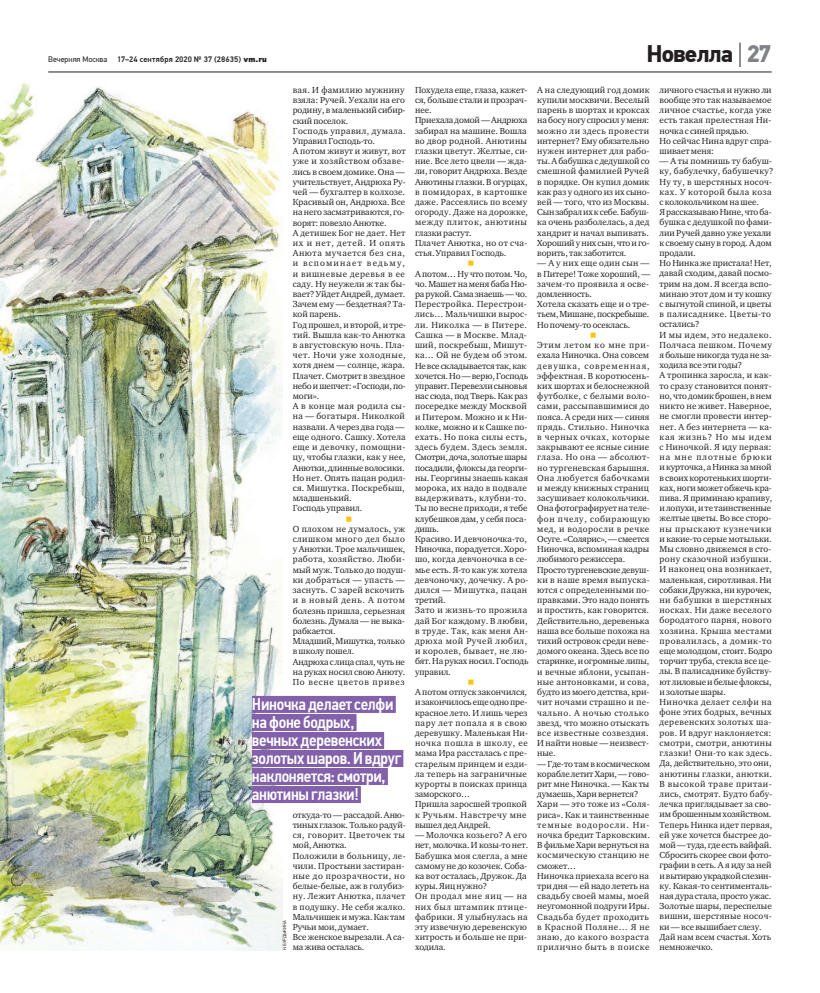
<style>
.page{position:relative;width:820px;height:993px;background:#fff}
.page>*{position:absolute;margin:0;border:0;box-sizing:border-box;transform-origin:0 0}
.t1{font:700 24px "PF Din Text Pro";letter-spacing:-.045em;color:#231f20}
.t2{font:500 17px/18px "PF Din Text Cond Pro";letter-spacing:-.02em;color:#fff}
.t3{font:9px/10.2px "Charter ITC";letter-spacing:.01em;color:#231f20}
.t4{font:500 8px "PF Din Text Pro";letter-spacing:.015em;color:#231f20}
.t5{font:500 8px "PF Din Text Pro";color:#fec210}
.t6{font:4.5px "PF Din Text Pro";color:#231f20}
.s1{font-weight:400}
.s2{font-weight:900}
.s3{color:#808285}
</style>
<div class="page">
<svg style="left:739px;top:43px;width:1px;height:24px"></svg>
<hr style="left:48px;top:71px;width:723px;height:1px;background:#231f20">
<img style="left:0;top:82px;width:282px;height:868px">
<div style="left:252px;top:695px;width:143px;height:17px;background:#8361aa"></div>
<div style="left:252px;top:713px;width:104px;height:17px;background:#8361aa"></div>
<div style="left:252px;top:731px;width:132px;height:17px;background:#8361aa"></div>
<div style="left:252px;top:749px;width:151px;height:17px;background:#8361aa"></div>
<div style="left:252px;top:767px;width:136px;height:17px;background:#8361aa"></div>
<div style="left:252px;top:785px;width:109px;height:17px;background:#8361aa"></div>
<p class="t4" style="left:48px;top:54px;width:220px"><span class="s1">Вечерняя Москва</span> 17–24 сентября 2020 № 37 (28635) <span class="s2">vm.ru</span></p>
<p class="t1" style="left:646px;top:44px;width:127px">Новелла <span class="s3">27</span></p>
<p class="t3" style="left:292px;top:85px;width:115px">вая. И фамилию мужнину взяла: Ручей. Уехали на его родину, в маленький сибир&shy;ский поселок.<br>Господь управил, думала.<br>Управил Господь-то.<br>А потом живут и живут, вот уже и хозяйством обзаве&shy;лись в своем домике. Она — учительствует, Андрюха Ру&shy;чей — бухгалтер в колхозе.<br>Красивый он, Андрюха. Все на него засматриваются, го&shy;ворят: повезло Анютке.<br>А детишек Бог не дает. Нет их и нет, детей. И опять<br>Анюта мучается без сна, и вспоминает ведьму, и вишневые деревья в ее саду. Ну неужели ж так бы&shy;вает? Уйдет Андрей, думает.<br>Зачем ему — бездетная? Та&shy;кой парень.<br>Год прошел, и второй, и тре&shy;тий. Вышла как-то Анютка в августовскую ночь. Пла&shy;чет. Ночи уже холодные, хотя днем — солнце, жара.<br>Плачет. Смотрит в звездное небо и шепчет: «Господи, по&shy;моги».<br>А в конце мая родила сы&shy;на — богатыря. Николкой назвали. А через два года — еще одного. Сашку. Хотела еще и девочку, помощни&shy;цу, чтобы глазки, как у нее,<br>Анютки, длинные волосики.<br>Но нет. Опять пацан родил&shy;ся. Мишутка. Поскребыш, младшенький.<br>Господь управил.</p>
<p class="t5" style="left:345px;top:514px;width:8px">■</p>
<p class="t3" style="left:292px;top:523px;width:115px">О плохом не думалось, уж слишком много дел было у Анютки. Трое мальчишек, работа, хозяйство. Люби&shy;мый муж. Только до подуш&shy;ки добраться — упасть — заснуть. С зарей вскочить и в новый день. А потом болезнь пришла, серьезная болезнь. Думала — не выка&shy;рабкается.<br>Младший, Мишутка, только в школу пошел.<br>Андрюха с лица спал, чуть не на руках носил свою Анюту.<br>По весне цветов привез</p>
<p class="t3" style="left:537px;top:85px;width:114px;text-align:justify">А на следующий год домик купили москвичи. Веселый парень в шортах и кроксах на босу ногу спросил у меня: можно ли здесь провести интернет? Ему обязательно нужен интернет для рабо&shy;ты. А бабушка с дедушкой со смешной фамилией Ручей в порядке. Он купил домик как раз у одного из их сыно&shy;вей — того, что из Москвы.<br>Сын забрал их к себе. Бабуш&shy;ка очень разболелась, а дед хандрит и начал выпивать.<br>Хороший у них сын, что и го&shy;ворить, так заботится.</p>
<p class="t3" style="left:537px;top:258px;width:115px">— А у них еще один сын — в Питере! Тоже хороший, — зачем-то проявила я осве&shy;домленность.<br>Хотела сказать еще и о тре&shy;тьем, Мишане, поскребыше.<br>Но почему-то осеклась.</p>
<p class="t5" style="left:589px;top:330px;width:8px">■</p>
<p class="t3" style="left:537px;top:340px;width:114px">Этим летом ко мне при&shy;ехала Ниночка. Она совсем девушка, современная, эффектная. В коротюсень&shy;ких шортах и белоснежной футболке, с белыми воло&shy;сами, рассыпавшимися до пояса. А среди них — синяя прядь. Стильно. Ниночка в черных очках, которые закрывают ее ясные синие глаза. Но она — абсолют&shy;но тургеневская барышня.<br>Она любуется бабочками и между книжных страниц засушивает колокольчики.<br>Она фотографирует на теле&shy;фон пчелу, собирающую мед, и водоросли в речке<br>Осуге. «Солярис», — смеется<br>Ниночка, вспоминая кадры любимого режиссера.<br>Просто тургеневские девуш&shy;ки в наше время выпуска&shy;ются с определенными по&shy;правками. Это надо понять и простить, как говорится.<br>Действительно, деревенька наша все больше похожа на тихий островок среди неве&shy;домого океана. Здесь все по старинке, и огромные липы, и вечные яблони, усыпан&shy;ные антоновками, и сова, будто из моего детства, кри&shy;чит ночами страшно и пе&shy;чально. А ночью столько звезд, что можно отыскать все известные созвездия.<br>И найти новые — неизвест&shy;ные.</p>
<p class="t3" style="left:537px;top:758px;width:114px">— Где-то там в космическом корабле летит Хари, — гово&shy;рит мне Ниночка. — Как ты думаешь, Хари вернется?<br>Хари — это тоже из «Соля&shy;риса». Как и таинственные темные водоросли. Ни&shy;ночка бредит Тарковским.<br>В фильме Хари вернуться на космическую станцию не сможет…<br>Ниночка приехала всего на три дня — ей надо лететь на свадьбу своей мамы, моей неугомонной подруги Иры.<br>Свадьба будет проходить в Красной Поляне… Я не знаю, до какого возраста прилично быть в поиске</p>
<p class="t3" style="left:415px;top:85px;width:114px">Похудела еще, глаза, кажет&shy;ся, больше стали и прозрач&shy;нее.<br>Приехала домой — Андрюха забирал на машине. Вошла во двор родной. Анютины глазки цветут. Желтые, си&shy;ние. Все лето цвели — жда&shy;ли, говорит Андрюха. Везде<br>Анютины глазки. В огурцах, в помидорах, в картошке даже. Рассеялись по всему огороду. Даже на дорожке, между плиток, анютины глазки растут.<br>Плачет Анютка, но от сча&shy;стья. Управил Господь.</p>
<p class="t5" style="left:467px;top:259px;width:8px">■</p>
<p class="t3" style="left:415px;top:268px;width:115px">А потом… Ну что потом. Чо, чо. Машет на меня баба Ню&shy;ра рукой. Сама знаешь — чо.<br>Перестройка. Перестрои&shy;лись… Мальчишки вырос&shy;ли. Николка — в Питере.<br>Сашка — в Москве. Млад&shy;ший, поскребыш, Мишут&shy;ка… Ой не будем об этом.<br>Не все складывается так, как хочется. Но — верю, Господь управит. Перевезли сыновья нас сюда, под Тверь. Как раз посередке между Москвой и Питером. Можно и к Ни&shy;колке, можно и к Сашке по&shy;ехать. Но пока силы есть, здесь будем. Здесь земля.<br>Смотри, доча, золотые шары посадили, флоксы да георги&shy;ны. Георгины знаешь какая морока, их надо в подвале выдерживать, клубни-то.<br>Ты по весне приходи, я тебе клубешков дам, у себя поса&shy;дишь.<br>Красиво. И девчоночка-то,<br>Ниночка, порадуется. Хоро&shy;шо, когда девчоночка в се&shy;мье есть. Я-то как уж хотела девчоночку, дочечку. А ро&shy;дился — Мишутка, пацан третий.<br>Зато и жизнь-то прожила дай Бог каждому. В любви, в труде. Так, как меня Ан&shy;дрюха мой Ручей любил, и королев, бывает, не лю&shy;бят. На руках носил. Господь управил.</p>
<p class="t5" style="left:467px;top:677px;width:8px">■</p>
<p class="t3" style="left:415px;top:686px;width:114px">А потом отпуск закончился, и закончилось еще одно пре&shy;красное лето. И лишь через пару лет попала я в свою деревушку. Маленькая Ни&shy;ночка пошла в школу, ее мама Ира рассталась с пре&shy;старелым принцем и езди&shy;ла теперь на заграничные курорты в поисках принца заморского…<br>Пришла заросшей тропкой к Ручьям. Навстречу мне вышел дед Андрей.</p>
<p class="t3" style="left:415px;top:829px;width:115px">— Молочка козьего? А его нет, молочка. И козы-то нет.<br>Бабушка моя слегла, а мне самому не до козочек. Соба&shy;ка вот осталась, Дружок. Да куры. Яиц нужно?<br>Он продал мне яиц — на них был штампик птице&shy;фабрики. Я улыбнулась на эту извечную деревенскую хитрость и больше не при&shy;ходила.</p>
<p class="t3" style="left:659px;top:84px;width:114px">личного счастья и нужно ли вообще это так называемое личное счастье, когда уже есть такая прелестная Ни&shy;ночка с синей прядью.<br>Но сейчас Нина вдруг спра&shy;шивает меня:</p>
<p class="t3" style="left:659px;top:156px;width:115px">— А ты помнишь ту бабуш&shy;ку, бабулечку, бабушечку?<br>Ну ту, в шерстяных носоч&shy;ках. У которой была коза с колокольчиком на шее.<br>Я рассказываю Нине, что ба&shy;бушка с дедушкой по фами&shy;лии Ручей давно уже уехали к своему сыну в город. А дом продали.<br>Но Нинка же пристала! Нет, давай сходим, давай посмо&shy;трим на дом. Я всегда вспо&shy;минаю этот дом и ту кошку с выгнутой спиной, и цветы в палисаднике. Цветы-то остались?<br>И мы идем, это недалеко.<br>Полчаса пешком. Почему я больше никогда туда не за&shy;ходила все эти годы?<br>А тропинка заросла, и как&shy;то сразу становится понят&shy;но, что домик брошен, в нем никто не живет. Наверное, не смогли провести интер&shy;нет. А без интернета — ка&shy;кая жизнь? Но мы идем с Ниночкой. Я иду первая: на мне плотные брюки и курточка, а Нинка за мной в своих коротеньких шорти&shy;ках, ноги может обжечь кра&shy;пива. Я приминаю крапиву, и лопухи, и те таинственные желтые цветы. Во все сторо&shy;ны прыскают кузнечики и какие-то серые мотыльки.<br>Мы словно движемся в сто&shy;рону сказочной избушки.<br>И наконец она возникает, маленькая, сиротливая. Ни собаки Дружка, ни курочек, ни бабушки в шерстяных носках. Ни даже веселого бородатого парня, нового хозяина. Крыша местами провалилась, а домик-то еще молодцом, стоит. Бодро торчит труба, стекла все це&shy;лы. В палисаднике буйству&shy;ют лиловые и белые флоксы, и золотые шары.<br>Ниночка делает селфи на фоне этих бодрых, вечных деревенских золотых ша&shy;ров. И вдруг наклоняется: смотри, смотри, анютины глазки! Они-то как здесь.<br>Да, действительно, это они, анютины глазки, анютки.<br>В высокой траве притаи&shy;лись, смотрят. Будто бабу&shy;лечка приглядывает за сво&shy;им брошенным хозяйством.<br>Теперь Нинка идет первая, ей уже хочется быстрее до&shy;мой — туда, где есть вайфай.<br>Сбросить скорее свои фото&shy;графии в сеть. А я иду за ней и вытираю украдкой слезин&shy;ку. Какая-то сентименталь&shy;ная дура стала, просто ужас.<br>Золотые шары, переспелые вишни, шерстяные носоч&shy;ки — все вышибает слезу.<br>Дай нам всем счастья. Хоть немножечко.</p>
<p class="t2" style="left:252px;top:696px;width:151px">Ниночкаделает селфи нафоне бодрых, вечныхдеревенских золотыхшаров. Ивдруг наклоняется: смотри, анютиныглазки!</p>
<p class="t3" style="left:292px;top:809px;width:114px">откуда-то — рассадой. Аню&shy;тиных глазок. Только радуй&shy;ся, говорит. Цветочек ты мой, Анютка.<br>Положили в больницу, ле&shy;чили. Простыни застиран&shy;ные до прозрачности, но белые-белые, аж в голубиз&shy;ну. Лежит Анютка, плачет в подушку. Не себя жалко.<br>Мальчишек и мужа. Как там<br>Ручьи мои, думает.<br>Все женское вырезали. А са&shy;ма жива осталась.</p>
<p class="t6" style="left:282px;top:950px;width:31px;rotate:-90deg">Н. БУРДЫКИНА</p>
</div>
